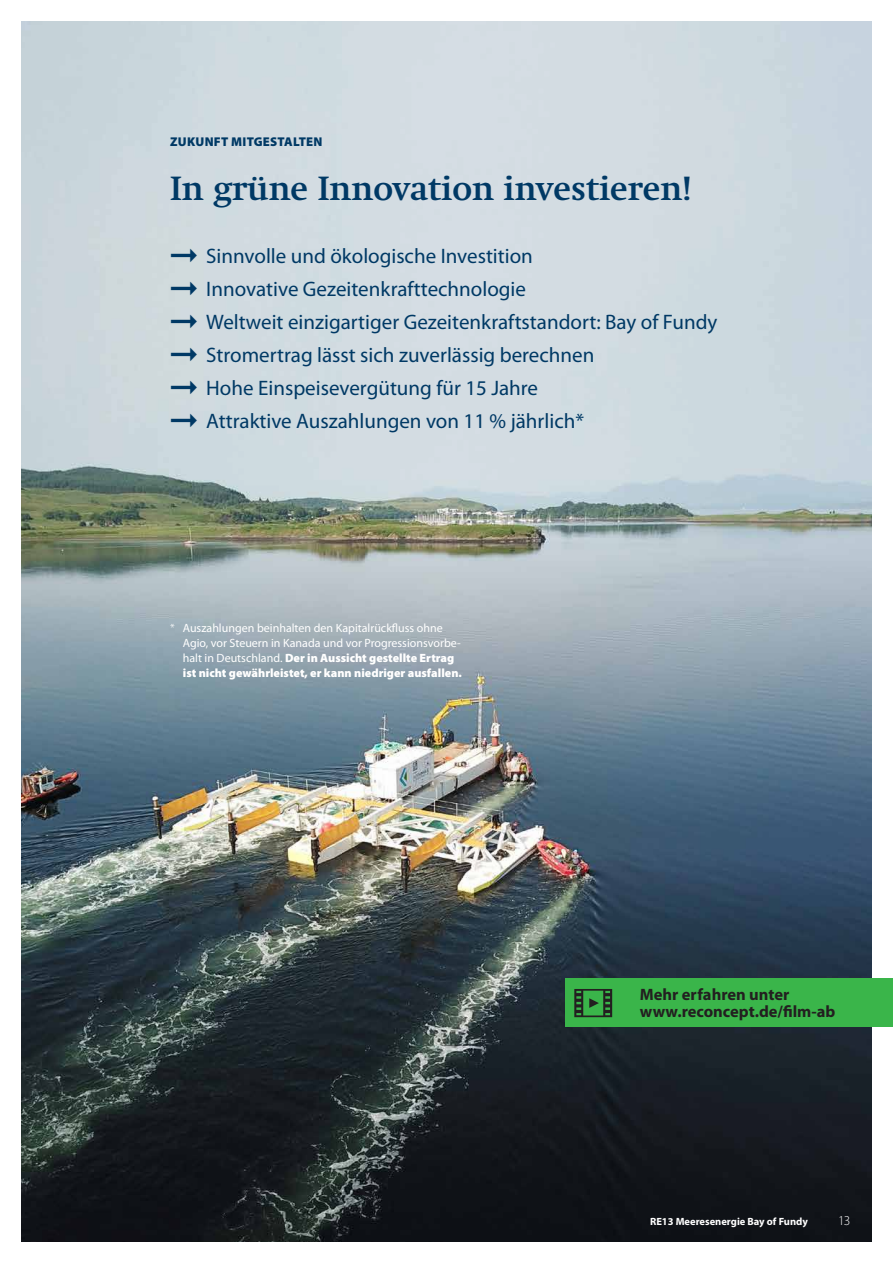
<style>
.page{position:relative;width:893px;height:1263px;background:#fff}
.page>*{position:absolute;margin:0;border:0;box-sizing:border-box;transform-origin:0 0}
.t1{font:700 33px "Swift";color:#003965}
.t2{font:21px/33px "Myriad Pro";color:#003965}
.t3{font:700 16.5px/16.5px "Myriad Pro";color:#231f20}
.t4{font:300 13.5px "Myriad Pro";color:#fff}
.t5{font:900 12.75px "Myriad Pro";letter-spacing:.02em;color:#003965}
.t6{font:12px/15px "Myriad Pro";color:#fff}
.t7{font:700 10.5px "Myriad Pro";color:#fff}
.s1{font-weight:300}
.s2{font-weight:900}
</style>
<div class="page">
<img style="left:21px;top:21px;width:851px;height:1221px">
<div style="left:566px;top:978px;width:327px;height:49px;background:#3ab54a"></div>
<div style="left:574px;top:989px;width:38px;height:28px;border:2px solid #231f20"></div>
<svg style="left:575px;top:990px;width:8px;height:26px"></svg>
<svg style="left:589px;top:990px;width:22px;height:26px"></svg>
<p class="t5" style="left:170px;top:134px;width:154px">ZUKUNFT MITGESTALTEN</p>
<h1 class="t1" style="left:170px;top:169px;width:523px">In grüne Innovation investieren!</h1>
<p class="t2" style="left:170px;top:239px;width:549px">➞ Sinnvolle und ökologische Investition<br>➞ Innovative Gezeitenkrafttechnologie<br>➞ Weltweit einzigartiger Gezeitenkraftstandort: Bay of Fundy ➞ Stromertrag lässt sich zuverlässig berechnen<br>➞ Hohe Einspeisevergütung für 15 Jahre<br>➞ Attraktive Auszahlungen von 11 % jährlich*</p>
<p class="t6" style="left:183px;top:620px;width:281px;text-indent:-13px"><span class="s1">*</span> Auszahlungen beinhalten den Kapitalrückfluss ohne Agio, vor Steuern in Kanada und vor Progressionsvorbe&shy;halt in Deutschland. <span class="s2">Der in Aussicht gestellte Ertrag ist nicht gewährleistet, er kann niedriger ausfallen.</span></p>
<p class="t3" style="left:640px;top:987px;width:197px">Mehr erfahren unter www.reconcept.de/film-ab</p>
<p class="t7" style="left:650px;top:1215px;width:159px">RE13 Meeresenergie Bay of Fundy</p>
<p class="t4" style="left:838px;top:1212px;width:14px">13</p>
</div>
